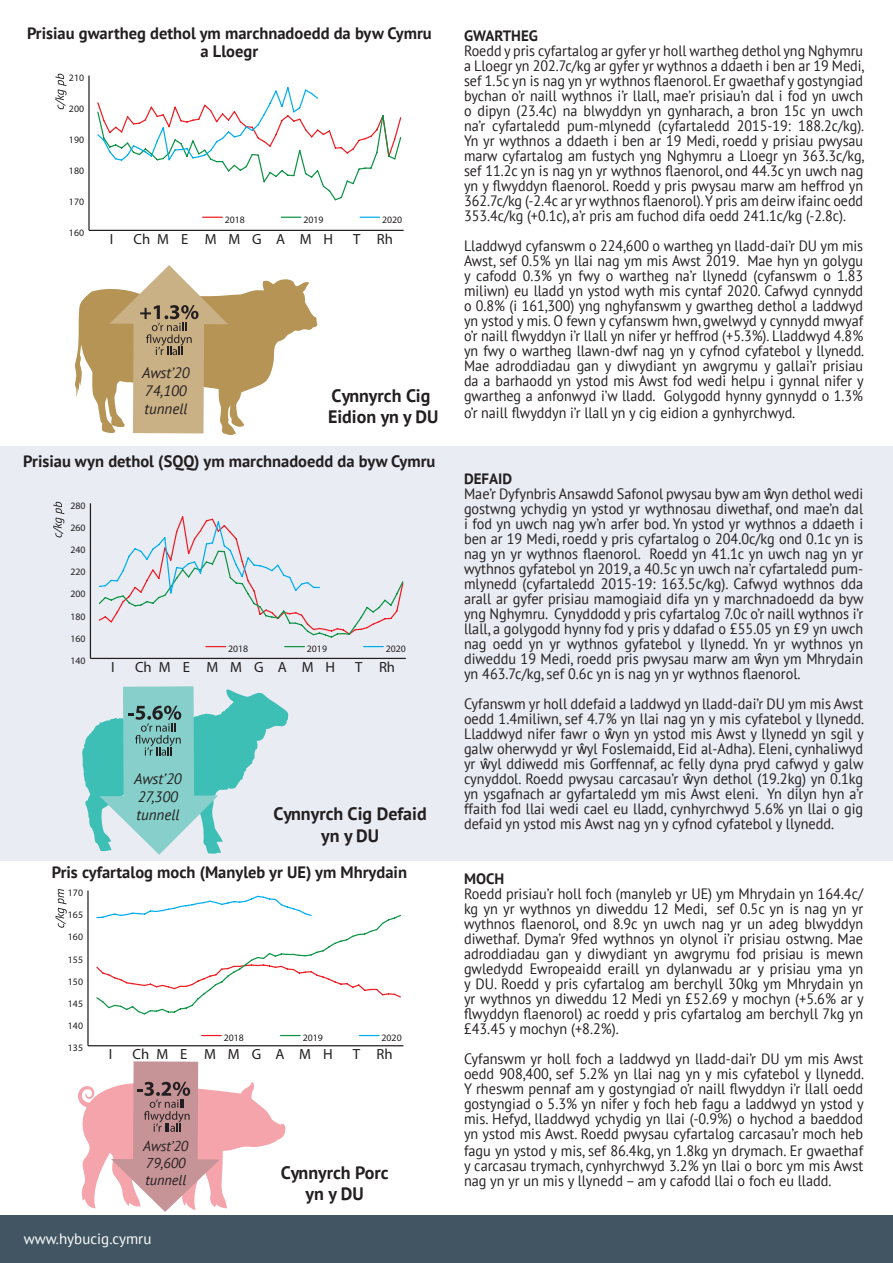
<style>
.page{position:relative;width:893px;height:1263px;background:#fff}
.page>*{position:absolute;margin:0;border:0;box-sizing:border-box;transform-origin:0 0}
.t1{font:700 18px/21.6px "PT Sans";color:#231f20;text-align:center}
.t2{font:700 16.5px/18px "PT Sans";color:#231f20;text-align:center}
.t3{font:15px/15px "PT Sans";color:#231f20;text-align:justify;scale:.95 1}
.t4{font:15px/15px "PT Sans";color:#231f20;text-align:justify;scale:.94 1}
.t5{font:italic 15px/18px "PT Sans";color:#231f20}
.t6{font:700 15px "PT Sans";color:#231f20}
.t7{font:15px "PT Sans";color:#fff}
.t8{font:14.7px "Myriad Pro";letter-spacing:.81em;color:#231f20}
.t9{font:italic 14.25px/17.1px "PT Sans";color:#231f20}
.t10{font:9.9px "Myriad Pro";color:#231f20}
.t11{font:9.75px "Myriad Pro";color:#231f20}
.s1{font-family:"Arial"}
</style>
<div class="page">
<div style="left:0;top:1215px;width:893px;height:48px;background:#415563"></div>
<div style="left:0;top:446px;width:893px;height:415px;background:#e9ecf3"></div>
<hr style="left:89px;top:230px;width:315px;height:1px;background:#231f20">
<hr style="left:88px;top:76px;width:2px;height:154px;background:#231f20">
<svg style="left:97px;top:87px;width:305px;height:114px"></svg>
<svg style="left:203px;top:217px;width:19px;height:1px"></svg>
<svg style="left:281px;top:217px;width:20px;height:1px"></svg>
<svg style="left:360px;top:217px;width:20px;height:1px"></svg>
<svg style="left:55px;top:74px;width:11px;height:35px"></svg>
<hr style="left:90px;top:658px;width:316px;height:1px;background:#231f20">
<hr style="left:90px;top:503px;width:1px;height:155px;background:#231f20">
<svg style="left:98px;top:516px;width:306px;height:122px"></svg>
<svg style="left:206px;top:646px;width:20px;height:1px"></svg>
<svg style="left:285px;top:646px;width:19px;height:1px"></svg>
<svg style="left:364px;top:646px;width:19px;height:1px"></svg>
<svg style="left:53px;top:502px;width:11px;height:35px"></svg>
<hr style="left:88px;top:1045px;width:315px;height:1px;background:#231f20">
<hr style="left:87px;top:890px;width:2px;height:156px;background:#231f20">
<svg style="left:96px;top:895px;width:305px;height:120px"></svg>
<svg style="left:202px;top:1035px;width:19px;height:1px"></svg>
<svg style="left:280px;top:1035px;width:20px;height:1px"></svg>
<svg style="left:359px;top:1035px;width:20px;height:1px"></svg>
<svg style="left:55px;top:889px;width:12px;height:39px"></svg>
<svg style="left:75px;top:265px;width:243px;height:170px"></svg>
<svg style="left:82px;top:686px;width:207px;height:169px"></svg>
<svg style="left:78px;top:1061px;width:208px;height:151px"></svg>
<p class="t2" style="left:27px;top:24px;width:406px">Prisiau gwartheg dethol ym marchnadoedd da byw Cymru a Lloegr</p>
<p class="t11" style="left:69px;top:72px;width:17px">210</p>
<p class="t11" style="left:69px;top:103px;width:17px">200</p>
<p class="t11" style="left:69px;top:134px;width:17px">190</p>
<p class="t11" style="left:69px;top:165px;width:17px">180</p>
<p class="t11" style="left:69px;top:196px;width:17px">170</p>
<p class="t11" style="left:69px;top:226px;width:17px">160</p>
<p class="t11" style="left:225px;top:213px;width:22px">2018</p>
<p class="t11" style="left:303px;top:213px;width:22px">2019</p>
<p class="t11" style="left:382px;top:213px;width:22px">2020</p>
<p class="t8" style="left:110px;top:230px;width:5px">I</p>
<p class="t8" style="left:134px;top:230px;width:201px">ChME MMG A MH</p>
<p class="t8" style="left:353px;top:230px;width:41px">T Rh</p>
<p class="t5" style="left:142px;top:363px;width:49px">Awst’20<br>74,100 tunnell</p>
<p class="t1" style="left:328px;top:384px;width:112px;text-align:left">Cynnyrch Cig<br>Eidion yn y DU</p>
<p class="t2" style="left:23px;top:452px;width:414px">Prisiau wyn dethol (SQQ) ym marchnadoedd da byw Cymru</p>
<p class="t10" style="left:70px;top:499px;width:17px">280</p>
<p class="t10" style="left:70px;top:521px;width:17px">260</p>
<p class="t10" style="left:70px;top:544px;width:17px">240</p>
<p class="t10" style="left:70px;top:566px;width:17px">220</p>
<p class="t10" style="left:70px;top:588px;width:17px">200</p>
<p class="t10" style="left:70px;top:610px;width:17px">180</p>
<p class="t10" style="left:70px;top:632px;width:17px">160</p>
<p class="t10" style="left:70px;top:654px;width:17px">140</p>
<p class="t10" style="left:228px;top:643px;width:22px">2018</p>
<p class="t10" style="left:307px;top:643px;width:22px">2019</p>
<p class="t10" style="left:386px;top:643px;width:22px">2020</p>
<p class="t8" style="left:111px;top:658px;width:5px">I</p>
<p class="t8" style="left:135px;top:658px;width:201px">ChME MMG A MH</p>
<p class="t8" style="left:355px;top:658px;width:41px">T Rh</p>
<p class="t5" style="left:134px;top:770px;width:49px">Awst’20<br>27,300 tunnell</p>
<p class="t1" style="left:273px;top:803px;width:155px">Cynnyrch Cig Defaid yn y DU</p>
<p class="t2" style="left:52px;top:863px;width:357px">Pris cyfartalog moch (Manyleb yr UE) ym Mhrydain</p>
<p class="t10" style="left:68px;top:887px;width:17px">170</p>
<p class="t10" style="left:68px;top:909px;width:17px">165</p>
<p class="t10" style="left:68px;top:931px;width:17px">160</p>
<p class="t10" style="left:68px;top:953px;width:17px">155</p>
<p class="t10" style="left:68px;top:975px;width:17px">150</p>
<p class="t10" style="left:68px;top:997px;width:17px">145</p>
<p class="t10" style="left:68px;top:1019px;width:17px">140</p>
<p class="t10" style="left:68px;top:1042px;width:17px">135</p>
<p class="t10" style="left:224px;top:1031px;width:22px">2018</p>
<p class="t10" style="left:303px;top:1031px;width:22px">2019</p>
<p class="t10" style="left:382px;top:1031px;width:22px">2020</p>
<p class="t8" style="left:109px;top:1045px;width:5px">I</p>
<p class="t8" style="left:133px;top:1045px;width:202px">ChME MMG A MH</p>
<p class="t8" style="left:353px;top:1045px;width:41px">T Rh</p>
<p class="t9" style="left:143px;top:1137px;width:47px">Awst’20<br>79,600 tunnell</p>
<p class="t1" style="left:281px;top:1161px;width:109px">Cynnyrch Porc yn y DU</p>
<p class="t7" style="left:24px;top:1229px;width:129px">www.hybucig.cymru</p>
<p class="t6" style="left:464px;top:26px;width:76px">GWARTHEG</p>
<p class="t4" style="left:464px;top:43px;width:427px">Roedd y pris cyfartalog ar gyfer yr holl wartheg dethol yng Nghymru a Lloegr yn 202.7c/kg ar gyfer yr wythnos a ddaeth i ben ar 19 Medi, sef 1.5c yn is nag yn yr wythnos flaenorol. Er gwaethaf y gostyngiad bychan o’r naill wythnos i’r llall, mae’r prisiau’n dal i fod yn uwch o dipyn (23.4c) na blwyddyn yn gynharach, a bron 15c yn uwch na’r cyfartaledd pum-mlynedd (cyfartaledd 2015-19: 188.2c/kg).<br>Yn yr wythnos a ddaeth i ben ar 19 Medi, roedd y prisiau pwysau marw cyfartalog am fustych yng Nghymru a Lloegr yn 363.3c/kg, sef 11.2c yn is nag yn yr wythnos flaenorol, ond 44.3c yn uwch nag yn y flwyddyn flaenorol. Roedd y pris pwysau marw am heffrod yn 362.7c/kg (-2.4c ar yr wythnos flaenorol). Y pris am deirw ifainc oedd 353.4c/kg (+0.1c), a’r pris am fuchod difa oedd 241.1c/kg (-2.8c).</p>
<p class="t4" style="left:464px;top:238px;width:427px">Lladdwyd cyfanswm o 224,600 o wartheg yn lladd-dai’r DU ym mis Awst, sef 0.5% yn llai nag ym mis Awst 2019. Mae hyn yn golygu y cafodd 0.3% yn fwy o wartheg na’r llynedd (cyfanswm o 1.83 miliwn) eu lladd yn ystod wyth mis cyntaf 2020. Cafwyd cynnydd o 0.8% (i 161,300) yng nghyfanswm y gwartheg dethol a laddwyd yn ystod y mis. O fewn y cyfanswm hwn, gwelwyd y cynnydd mwyaf o’r naill flwyddyn i’r llall yn nifer yr heffrod (+5.3%). Lladdwyd 4.8% yn fwy o wartheg llawn-dwf nag yn y cyfnod cyfatebol y llynedd.<br>Mae adroddiadau gan y diwydiant yn awgrymu y gallai’r prisiau da a barhaodd yn ystod mis Awst fod wedi helpu i gynnal nifer y gwartheg a anfonwyd i’w lladd. Golygodd hynny gynnydd o 1.3%</p>
<p class="t4" style="left:464px;top:404px;width:354px">o’r naill flwyddyn i’r llall yn y cig eidion a gynhyrchwyd.</p>
<p class="t6" style="left:464px;top:468px;width:50px">DEFAID</p>
<p class="t3" style="left:464px;top:485px;width:422px">Mae’r Dyfynbris Ansawdd Safonol pwysau byw am <span class="s1">ŵ</span>yn dethol wedi gostwng ychydig yn ystod yr wythnosau diwethaf, ond mae’n dal i fod yn uwch nag yw’n arfer bod. Yn ystod yr wythnos a ddaeth i ben ar 19 Medi, roedd y pris cyfartalog o 204.0c/kg ond 0.1c yn is nag yn yr wythnos flaenorol. Roedd yn 41.1c yn uwch nag yn yr wythnos gyfatebol yn 2019, a 40.5c yn uwch na’r cyfartaledd pum&shy;mlynedd (cyfartaledd 2015-19: 163.5c/kg). Cafwyd wythnos dda arall ar gyfer prisiau mamogiaid difa yn y marchnadoedd da byw yng Nghymru. Cynyddodd y pris cyfartalog 7.0c o’r naill wythnos i’r llall, a golygodd hynny fod y pris y ddafad o £55.05 yn £9 yn uwch nag oedd yn yr wythnos gyfatebol y llynedd. Yn yr wythnos yn diweddu 19 Medi, roedd pris pwysau marw am <span class="s1">ŵ</span>yn ym Mhrydain yn 463.7c/kg, sef 0.6c yn is nag yn yr wythnos flaenorol.</p>
<p class="t3" style="left:464px;top:695px;width:423px">Cyfanswm yr holl ddefaid a laddwyd yn lladd-dai’r DU ym mis Awst oedd 1.4miliwn, sef 4.7% yn llai nag yn y mis cyfatebol y llynedd.<br>Lladdwyd nifer fawr o <span class="s1">ŵ</span>yn yn ystod mis Awst y llynedd yn sgil y galw oherwydd yr <span class="s1">ŵ</span>yl Foslemaidd, Eid al-Adha). Eleni, cynhaliwyd yr <span class="s1">ŵ</span>yl ddiwedd mis Gorffennaf, ac felly dyna pryd cafwyd y galw cynyddol. Roedd pwysau carcasau’r <span class="s1">ŵ</span>yn dethol (19.2kg) yn 0.1kg yn ysgafnach ar gyfartaledd ym mis Awst eleni. Yn dilyn hyn a’r ffaith fod llai wedi cael eu lladd, cynhyrchwyd 5.6% yn llai o gig defaid yn ystod mis Awst nag yn y cyfnod cyfatebol y llynedd.</p>
<p class="t6" style="left:464px;top:869px;width:42px">MOCH</p>
<p class="t3" style="left:464px;top:886px;width:422px">Roedd prisiau’r holl foch (manyleb yr UE) ym Mhrydain yn 164.4c/ kg yn yr wythnos yn diweddu 12 Medi, sef 0.5c yn is nag yn yr wythnos flaenorol, ond 8.9c yn uwch nag yr un adeg blwyddyn diwethaf. Dyma’r 9fed wythnos yn olynol i’r prisiau ostwng. Mae adroddiadau gan y diwydiant yn awgrymu fod prisiau is mewn gwledydd Ewropeaidd eraill yn dylanwadu ar y prisiau yma yn y DU. Roedd y pris cyfartalog am berchyll 30kg ym Mhrydain yn yr wythnos yn diweddu 12 Medi yn £52.69 y mochyn (+5.6% ar y flwyddyn flaenorol) ac roedd y pris cyfartalog am berchyll 7kg yn £43.45 y mochyn (+8.2%).</p>
<p class="t3" style="left:464px;top:1051px;width:423px">Cyfanswm yr holl foch a laddwyd yn lladd-dai’r DU ym mis Awst oedd 908,400, sef 5.2% yn llai nag yn y mis cyfatebol y llynedd.<br>Y rheswm pennaf am y gostyngiad o’r naill flwyddyn i’r llall oedd gostyngiad o 5.3% yn nifer y foch heb fagu a laddwyd yn ystod y mis. Hefyd, lladdwyd ychydig yn llai (-0.9%) o hychod a baeddod yn ystod mis Awst. Roedd pwysau cyfartalog carcasau’r moch heb</p>
<p class="t3" style="left:464px;top:1142px;width:422px">fagu yn ystod y mis, sef 86.4kg, yn 1.8kg yn drymach. Er gwaethaf y carcasau trymach, cynhyrchwyd 3.2% yn llai o borc ym mis Awst nag yn yr un mis y llynedd – am y cafodd llai o foch eu lladd.</p>
</div>
